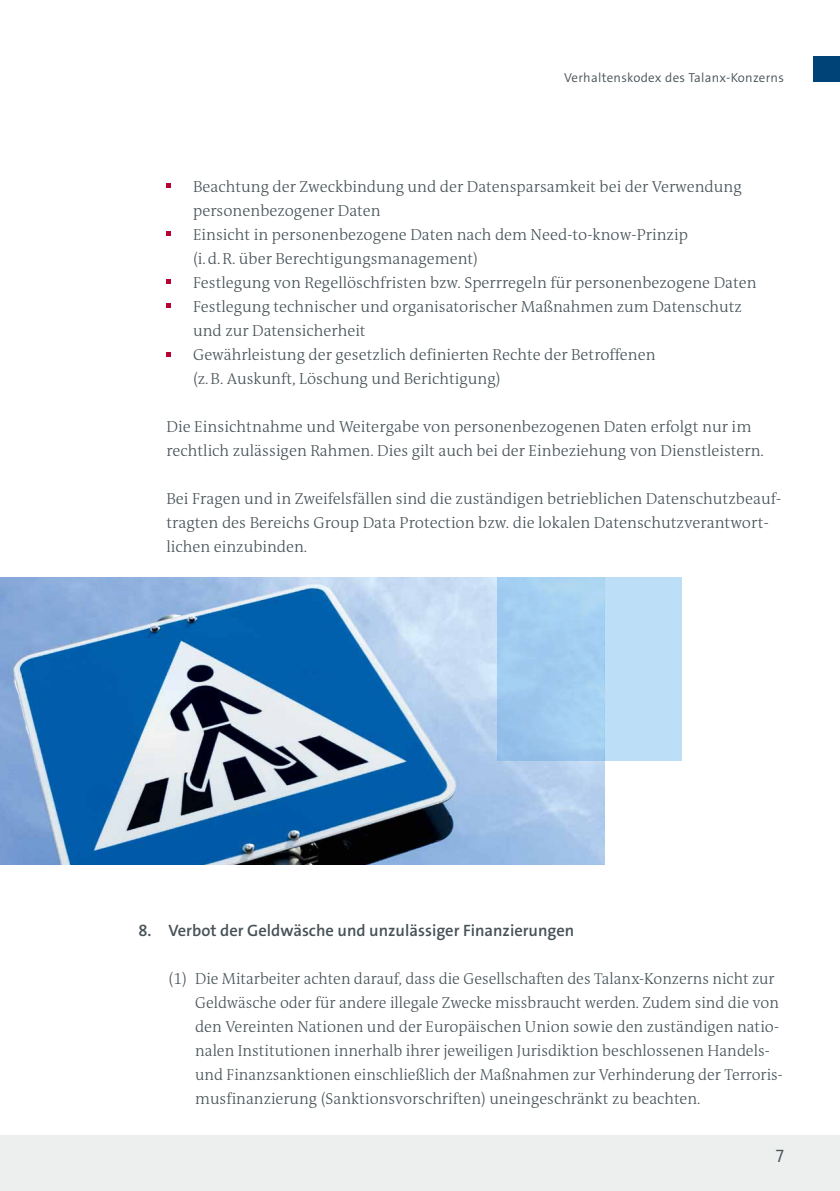
<style>
.page{position:relative;width:840px;height:1191px;background:#fff}
.page>*{position:absolute;margin:0;border:0;box-sizing:border-box;transform-origin:0 0}
.t1{font:18px "The Sans LP4 Se Lig";color:#475257}
.t2{font:16.4px "The Sans LP6 Se Bld";color:#475257}
.t3{font:300 16px/24px "The Antiqua B W3";color:#475257}
.t4{font:13px "The Sans LP4 Se Lig";letter-spacing:.02em;color:#475257}
</style>
<div class="page">
<div style="left:0;top:1134px;width:839px;height:57px;background:#edeeee"></div>
<div style="left:812px;top:57px;width:27px;height:25px;background:#004377"></div>
<img style="left:0;top:577px;width:604px;height:287px">
<div style="left:497px;top:577px;width:184px;height:184px;background:linear-gradient(to right,#97c5ee,#c2e2f8)"></div>
<svg style="left:166px;top:184px;width:4px;height:4px"></svg>
<svg style="left:166px;top:232px;width:4px;height:4px"></svg>
<svg style="left:166px;top:280px;width:4px;height:4px"></svg>
<svg style="left:166px;top:304px;width:4px;height:4px"></svg>
<svg style="left:166px;top:352px;width:4px;height:4px"></svg>
<p class="t4" style="left:564px;top:69px;width:221px">Verhaltenskodex des Talanx-Konzerns</p>
<p class="t3" style="left:193px;top:175px;width:564px">Beachtung der Zweckbindung und der Datensparsamkeit bei der Verwendung personenbezogener Daten<br>Einsicht in personenbezogene Daten nach dem Need-to-know-Prinzip<br>(i.d.R. über Berechtigungsmanagement)<br>Festlegung von Regellöschfristen bzw. Sperrregeln für personenbezogene Daten Festlegung technischer und organisatorischer Maßnahmen zum Datenschutz und zur Datensicherheit<br>Gewährleistung der gesetzlich definierten Rechte der Betroffenen<br>(z.B. Auskunft, Löschung und Berichtigung)</p>
<p class="t3" style="left:166px;top:415px;width:598px">Die Einsichtnahme und Weitergabe von personenbezogenen Daten erfolgt nur im rechtlich zulässigen Rahmen. Dies gilt auch bei der Einbeziehung von Dienstleistern.</p>
<p class="t3" style="left:166px;top:487px;width:616px">Bei Fragen und in Zweifelsfällen sind die zuständigen betrieblichen Datenschutzbeauf&shy;tragten des Bereichs Group Data Protection bzw. die lokalen Datenschutzverantwort&shy;lichen einzubinden.</p>
<p class="t2" style="left:138px;top:920px;width:437px">8. Verbot der Geldwäsche und unzulässiger Finanzierungen</p>
<p class="t3" style="left:195px;top:967px;width:588px;text-indent:-27px">(1) Die Mitarbeiter achten darauf, dass die Gesellschaften des Talanx-Konzerns nicht zur Geldwäsche oder für andere illegale Zwecke missbraucht werden. Zudem sind die von den Vereinten Nationen und der Europäischen Union sowie den zuständigen natio&shy;nalen Institutionen innerhalb ihrer jeweiligen Jurisdiktion beschlossenen Handels&shy;und Finanzsanktionen einschließlich der Maßnahmen zur Verhinderung der Terroris&shy;musfinanzierung (Sanktionsvorschriften) uneingeschränkt zu beachten.</p>
<p class="t1" style="left:775px;top:1144px;width:10px">7</p>
</div>
